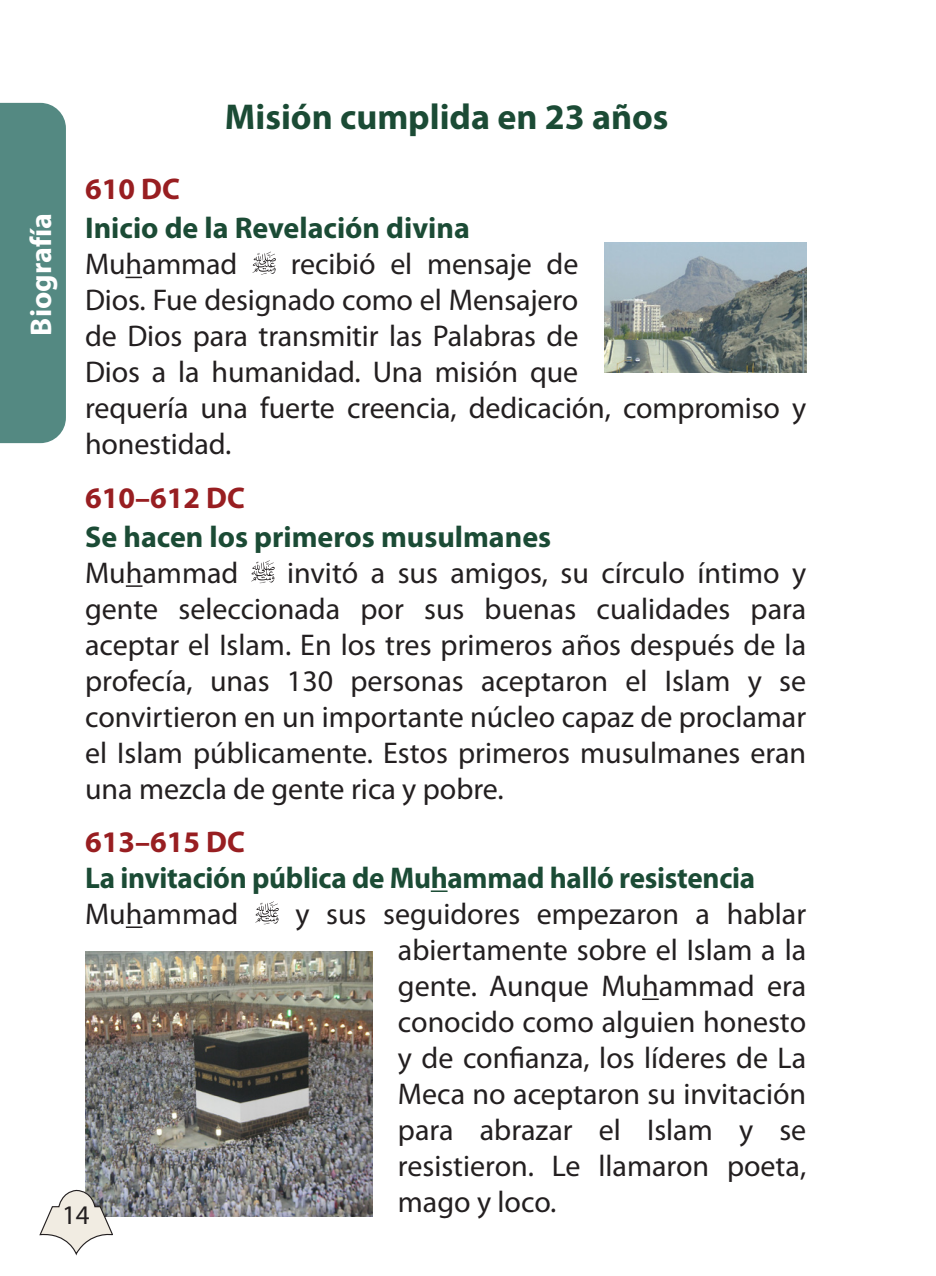
<style>
.page{position:relative;width:936px;height:1276px;background:#fff}
.page>*{position:absolute;margin:0;border:0;box-sizing:border-box;transform-origin:0 0}
.running_text01{font:700 36px "Myriad Pro";color:#1b4b35}
.texto_común{font:30px/36px "Myriad Pro";letter-spacing:-.005em;color:#231f20;text-align:justify}
.running_text01-2{font:700 30px "Myriad Pro";letter-spacing:-.005em;color:#1b4b35}
.running_text01-3{font:700 30px "Myriad Pro";color:#981e21}
.t1{font:700 30px "Myriad Pro";color:#fff}
.t2{font:27px "Myriad Pro";color:#231f20}
</style>
<div class="page">
<svg style="left:125px;top:277px;width:17px;height:1px"></svg>
<svg style="left:126px;top:585px;width:16px;height:2px"></svg>
<svg style="left:431px;top:890px;width:16px;height:2px"></svg>
<svg style="left:126px;top:926px;width:16px;height:2px"></svg>
<svg style="left:642px;top:998px;width:16px;height:2px"></svg>
<svg style="left:252px;top:251px;width:24px;height:23px"></svg>
<svg style="left:251px;top:560px;width:24px;height:23px"></svg>
<svg style="left:255px;top:901px;width:24px;height:23px"></svg>
<img style="left:85px;top:951px;width:287px;height:265px">
<img style="left:604px;top:243px;width:202px;height:130px">
<div style="left:0;top:103px;width:66px;height:340px;background:#548982"></div>
<svg style="left:39px;top:1189px;width:75px;height:67px"></svg>
<p class="running_text01" style="left:225px;top:93px;width:445px">Misión cumplida en 23 años</p>
<p class="running_text01-3" style="left:85px;top:169px;width:96px">610 DC</p>
<p class="running_text01-2" style="left:85px;top:209px;width:386px">Inicio de la Revelación divina</p>
<p class="texto_común" style="left:85px;top:246px;width:154px">Muhammad</p>
<p class="t1" style="left:21px;top:335px;width:124px;rotate:-90deg">Biografía</p>
<p class="texto_común" style="left:85px;top:246px;width:722px;text-align:left;text-indent:206px">recibió el mensaje de<br>Dios. Fue designado como el Mensajero<br>de Dios para transmitir las Palabras de<br>Dios a la humanidad. Una misión que<br>requería una fuerte creencia, dedicación, compromiso y honestidad.</p>
<p class="running_text01-3" style="left:85px;top:478px;width:161px">610–612 DC</p>
<p class="running_text01-2" style="left:85px;top:517px;width:467px">Se hacen los primeros musulmanes</p>
<p class="texto_común" style="left:85px;top:554px;width:155px">Muhammad</p>
<p class="texto_común" style="left:85px;top:554px;width:722px;text-indent:202px">invitó a sus amigos, su círculo íntimo y gente seleccionada por sus buenas cualidades para aceptar el Islam. En los tres primeros años después de la profecía, unas 130 personas aceptaron el Islam y se convirtieron en un importante núcleo capaz de proclamar el Islam públicamente. Estos primeros musulmanes eran una mezcla de gente rica y pobre.</p>
<p class="running_text01-3" style="left:85px;top:822px;width:161px">613–615 DC</p>
<p class="running_text01-2" style="left:85px;top:858px;width:671px">La invitación pública de Muhammad halló resistencia</p>
<p class="texto_común" style="left:85px;top:895px;width:155px">Muhammad</p>
<p class="texto_común" style="left:398px;top:895px;width:410px;text-indent:-102px">y sus seguidores empezaron a hablar abiertamente sobre el Islam a la gente. Aunque Muhammad era conocido como alguien honesto y de confianza, los líderes de La Meca no aceptaron su invitación para abrazar el Islam y se resistieron. Le llamaron poeta, mago y loco.</p>
<p class="t2" style="left:62px;top:1198px;width:29px">14</p>
</div>
